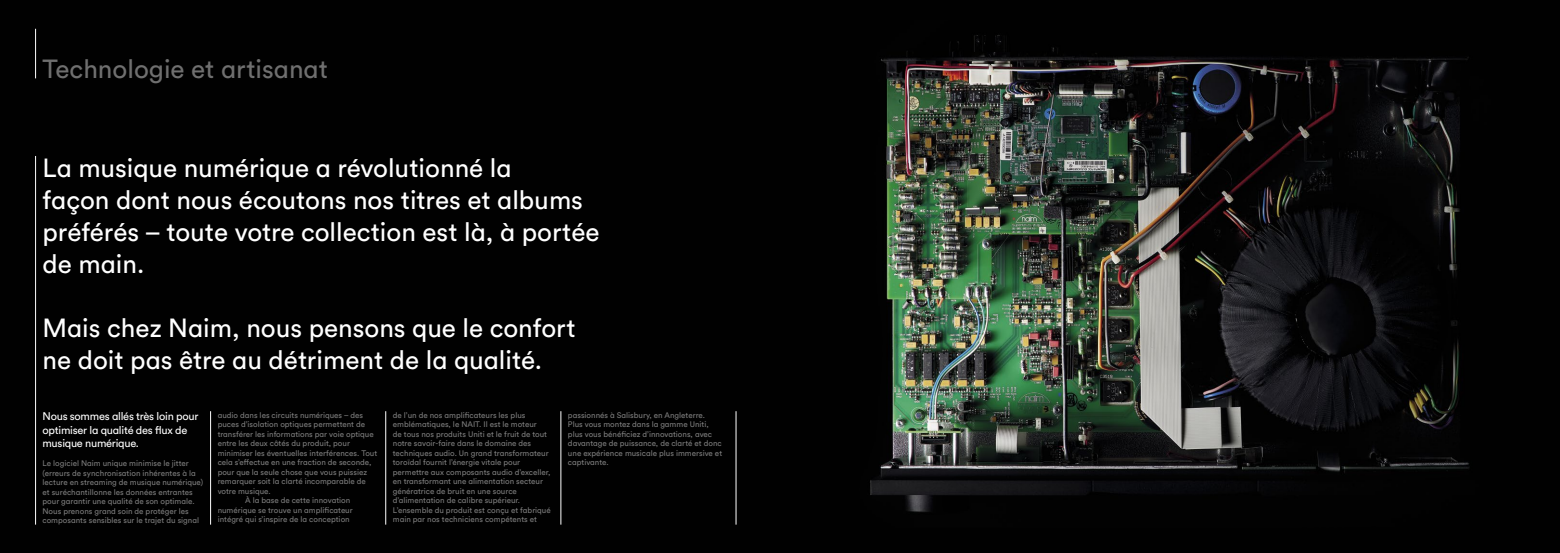
<style>
.page{position:relative;width:1560px;height:553px;background:#fff}
.page>*{position:absolute;margin:0;border:0;box-sizing:border-box;transform-origin:0 0}
.t1{font:26px/32px "Circular Pro";color:#fff}
.t2{font:26px "Circular Pro";color:#6f6f6f}
.t3{font:11px/13.5px "Circular Pro";letter-spacing:-.02em;color:#fff}
.t4{font:8px/9.5px "Circular Pro";color:#7c7c7c}
</style>
<div class="page">
<div style="left:0;top:0;width:780px;height:553px;background:#010101"></div>
<img style="left:780px;top:0;width:779px;height:553px">
<hr style="left:35px;top:29px;width:1px;height:49px;background:#fff">
<hr style="left:35px;top:156px;width:1px;height:368px;background:#fff">
<hr style="left:210px;top:411px;width:1px;height:113px;background:#fff">
<hr style="left:385px;top:411px;width:1px;height:113px;background:#fff">
<hr style="left:560px;top:411px;width:1px;height:113px;background:#fff">
<hr style="left:735px;top:411px;width:1px;height:113px;background:#fff">
<h1 class="t2" style="left:43px;top:52px;width:287px">Technologie et artisanat</h1>
<h1 class="t1" style="left:43px;top:151px;width:558px">La musique numérique a révolutionné la<br>façon dont nous écoutons nos titres et albums préférés – toute votre collection est là, à portée de main.</h1>
<h1 class="t1" style="left:43px;top:311px;width:534px">Mais chez Naim, nous pensons que le confort ne doit pas être au détriment de la qualité.</h1>
<h2 class="t3" style="left:43px;top:409px;width:157px">Nous sommes allés très loin pour optimiser la qualité des flux de musique numérique.</h2>
<p class="t4" style="left:43px;top:458px;width:162px">Le logiciel Naim unique minimise le jitter (erreurs de synchronisation inhérentes à la lecture en streaming de musique numérique) et suréchantillonne les données entrantes pour garantir une qualité de son optimale.<br>Nous prenons grand soin de protéger les composants sensibles sur le trajet du signal</p>
<p class="t4" style="left:218px;top:410px;width:147px">audio dans les circuits numériques – des</p>
<p class="t4" style="left:218px;top:419px;width:149px">puces d’isolation optiques permettent de</p>
<p class="t4" style="left:218px;top:429px;width:157px">transférer les informations par voie optique</p>
<p class="t4" style="left:218px;top:438px;width:134px">entre les deux côtés du produit, pour</p>
<p class="t4" style="left:218px;top:448px;width:161px">minimiser les éventuelles interférences. Tout</p>
<p class="t4" style="left:218px;top:457px;width:155px">cela s’effectue en une fraction de seconde,</p>
<p class="t4" style="left:218px;top:467px;width:151px">pour que la seule chose que vous puissiez</p>
<p class="t4" style="left:218px;top:476px;width:150px">remarquer soit la clarté incomparable de</p>
<p class="t4" style="left:218px;top:486px;width:54px">votre musique.</p>
<p class="t4" style="left:245px;top:495px;width:107px">À la base de cette innovation</p>
<p class="t4" style="left:218px;top:505px;width:136px">numérique se trouve un amplificateur</p>
<p class="t4" style="left:218px;top:514px;width:133px">intégré qui s’inspire de la conception</p>
<p class="t4" style="left:393px;top:410px;width:159px">de l’un de nos amplificateurs les plus emblématiques, le NAIT. Il est le moteur<br>de tous nos produits Uniti et le fruit de tout notre savoir-faire dans le domaine des techniques audio. Un grand transformateur toroïdal fournit l’énergie vitale pour permettre aux composants audio d’exceller, en transformant une alimentation secteur génératrice de bruit en une source d’alimentation de calibre supérieur.<br>L’ensemble du produit est conçu et fabriqué main par nos techniciens compétents et</p>
<p class="t4" style="left:568px;top:410px;width:156px">passionnés à Salisbury, en Angleterre.<br>Plus vous montez dans la gamme Uniti, plus vous bénéficiez d’innovations, avec davantage de puissance, de clarté et donc une expérience musicale plus immersive et captivante.</p>
</div>
